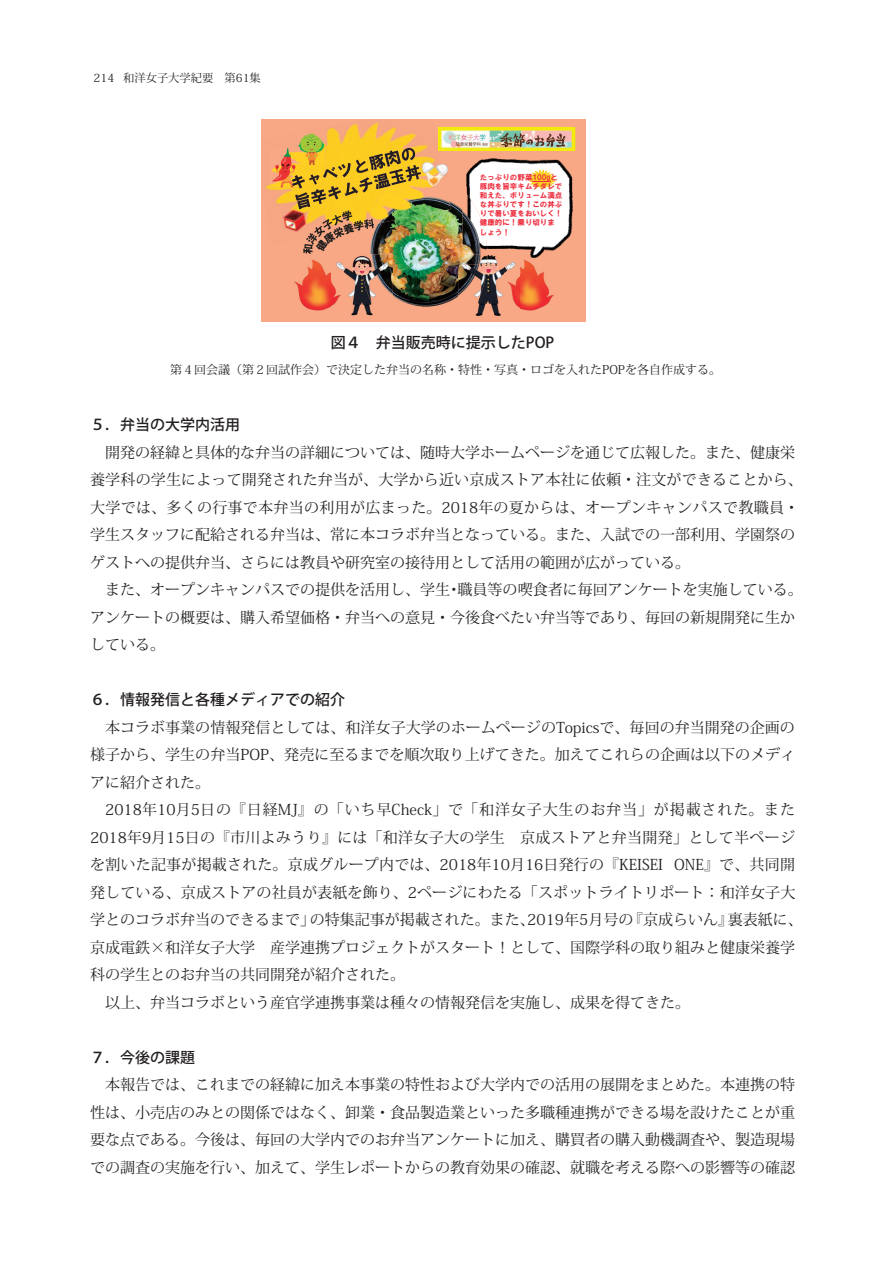
<style>
.page{position:relative;width:893px;height:1263px;background:#fff}
.page>*{position:absolute;margin:0;border:0;box-sizing:border-box;transform-origin:0 0}
.t1{font:15px/27.5px "Koz Min Pro";color:#231f20}
.t2{font:500 15px "Koz Go Pro";color:#231f20}
.t3{font:15px "Koz Min Pro";letter-spacing:.06em;color:#231f20}
.t4{font:15px "Koz Min Pro";letter-spacing:.02em;color:#231f20}
.t5{font:12px "Koz Min Pro";color:#231f20}
.t6{font:11.25px "Koz Min Pro";color:#231f20}
.t7{font:7.5px/9px "HGS Soei Kakugothic UB";color:#ee2f3f}
</style>
<div class="page">
<div style="left:262px;top:119px;width:324px;height:203px;background:#f8a885"></div>
<img style="left:466px;top:150px;width:110px;height:108px">
<img style="left:393px;top:178px;width:76px;height:129px">
<img style="left:463px;top:189px;width:24px;height:65px">
<img style="left:265px;top:122px;width:176px;height:122px">
<img style="left:421px;top:178px;width:30px;height:48px">
<svg style="left:438px;top:127px;width:137px;height:24px"></svg>
<img style="left:441px;top:130px;width:131px;height:19px">
<img style="left:343px;top:256px;width:18px;height:60px">
<img style="left:361px;top:254px;width:32px;height:62px">
<img style="left:444px;top:164px;width:4px;height:10px">
<img style="left:421px;top:160px;width:23px;height:12px">
<img style="left:421px;top:172px;width:25px;height:17px">
<img style="left:281px;top:207px;width:11px;height:28px">
<img style="left:294px;top:260px;width:49px;height:51px">
<img style="left:519px;top:260px;width:35px;height:51px">
<img style="left:487px;top:265px;width:32px;height:51px">
<img style="left:487px;top:254px;width:32px;height:11px">
<img style="left:458px;top:254px;width:29px;height:62px">
<img style="left:270px;top:148px;width:22px;height:40px">
<img style="left:292px;top:148px;width:129px;height:106px">
<img style="left:297px;top:133px;width:28px;height:32px">
<img style="left:297px;top:148px;width:3px;height:17px">
<img style="left:527px;top:170px;width:28px;height:19px">
<svg style="left:532px;top:181px;width:18px;height:1px"></svg>
<p class="t6" style="left:94px;top:70px;width:169px">214 和洋女子大学紀要　第61集</p>
<p class="t7" style="left:480px;top:173px;width:84px">たっぷりの野菜100gと豚肉を旨辛キムチダレで和えた、ボリューム満点な丼ぶりです！この丼ぶりで暑い夏をおいしく！健康的に！乗り切りましょう！</p>
<p class="t2" style="left:331px;top:333px;width:225px">図４　弁当販売時に提示したPOP</p>
<p class="t5" style="left:170px;top:361px;width:553px">第４回会議（第２回試作会）で決定した弁当の名称・特性・写真・ロゴを入れたPOPを各自作成する。</p>
<p class="t2" style="left:90px;top:415px;width:152px">５．弁当の大学内活用</p>
<p class="t1" style="left:90px;top:438px;width:714px;text-indent:15px">開発の経緯と具体的な弁当の詳細については、随時大学ホームページを通じて広報した。また、健康栄養学科の学生によって開発された弁当が、大学から近い京成ストア本社に依頼・注文ができることから、大学では、多くの行事で本弁当の利用が広まった。2018年の夏からは、オープンキャンパスで教職員・学生スタッフに配給される弁当は、常に本コラボ弁当となっている。また、入試での一部利用、学園祭のゲストへの提供弁当、さらには教員や研究室の接待用として活用の範囲が広がっている。</p>
<p class="t1" style="left:90px;top:576px;width:714px;text-indent:15px">また、オープンキャンパスでの提供を活用し、学生・職員等の喫食者に毎回アンケートを実施している。アンケートの概要は、購入希望価格・弁当への意見・今後食べたい弁当等であり、毎回の新規開発に生かしている。</p>
<p class="t2" style="left:90px;top:690px;width:257px">６．情報発信と各種メディアでの紹介</p>
<p class="t1" style="left:90px;top:713px;width:707px;text-align:justify;text-indent:15px">本コラボ事業の情報発信としては、和洋女子大学のホームページのTopicsで、毎回の弁当開発の企画の様子から、学生の弁当POP、発売に至るまでを順次取り上げてきた。加えてこれらの企画は以下のメディアに紹介された。</p>
<p class="t3" style="left:105px;top:799px;width:691px">2018年10月5日の『日経MJ』の「いち早Check」で「和洋女子大生のお弁当」が掲載された。また</p>
<p class="t4" style="left:90px;top:827px;width:706px">2018年9月15日の『市川よみうり』には「和洋女子大の学生　京成ストアと弁当開発」として半ページ</p>
<p class="t1" style="left:90px;top:851px;width:706px">を割いた記事が掲載された。京成グループ内では、2018年10月16日発行の『KEISEI ONE』で、共同開</p>
<p class="t1" style="left:90px;top:878px;width:707px">発している、京成ストアの社員が表紙を飾り、2ページにわたる「スポットライトリポート：和洋女子大</p>
<p class="t1" style="left:90px;top:906px;width:714px">学とのコラボ弁当のできるまで」の特集記事が掲載された。また、2019年5月号の『京成らいん』裏表紙に、</p>
<p class="t1" style="left:90px;top:933px;width:706px">京成電鉄×和洋女子大学　産学連携プロジェクトがスタート！として、国際学科の取り組みと健康栄養学</p>
<p class="t1" style="left:90px;top:961px;width:317px">科の学生とのお弁当の共同開発が紹介された。</p>
<p class="t1" style="left:105px;top:988px;width:586px">以上、弁当コラボという産官学連携事業は種々の情報発信を実施し、成果を得てきた。</p>
<p class="t2" style="left:90px;top:1048px;width:107px">７．今後の課題</p>
<p class="t1" style="left:90px;top:1070px;width:707px;text-align:justify;text-indent:15px">本報告では、これまでの経緯に加え本事業の特性および大学内での活用の展開をまとめた。本連携の特性は、小売店のみとの関係ではなく、卸業・食品製造業といった多職種連携ができる場を設けたことが重要な点である。今後は、毎回の大学内でのお弁当アンケートに加え、購買者の購入動機調査や、製造現場での調査の実施を行い、加えて、学生レポートからの教育効果の確認、就職を考える際への影響等の確認</p>
</div>
